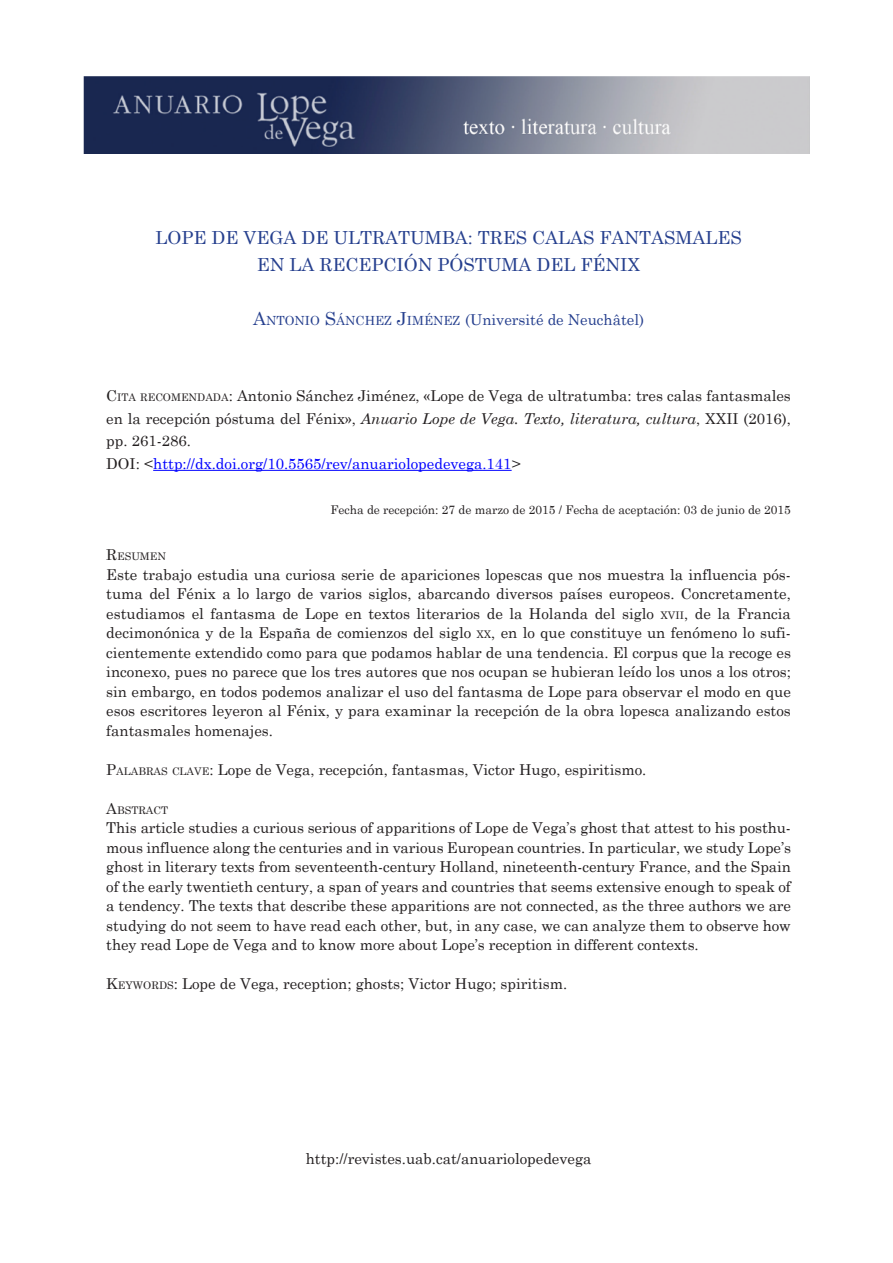
<style>
.page{position:relative;width:893px;height:1263px;background:#fff}
.page>*{position:absolute;margin:0;border:0;box-sizing:border-box;transform-origin:0 0}
.t1{font:18px/27px "Century Schoolbook";color:#253f8e;text-align:center}
.t2{font:15px/19.5px "Century Schoolbook";color:#231f20;text-align:justify}
.t3{font:15px "Century Schoolbook";color:#253f8e}
.t4{font:12px "Century Schoolbook";color:#231f20}
.t5{font:10.5px "Century Schoolbook";color:#231f20}
.s1{font-size:18px}
.s2{font-size:12.6px}
.s3{font-style:inherit}
.s4{font-size:10.5px}
.s5{font-style:italic}
.s6{color:#00f}
.s7{font-size:15px}
</style>
<div class="page">
<hr style="left:153px;top:470px;width:359px;height:1px;background:#00f">
<img style="left:84px;top:77px;width:725px;height:77px">
<p class="t1" style="left:155px;top:223px;width:588px">LOPE DE VEGA DE ULTRATUMBA: TRES CALAS FANTASMALES<br>EN LA RECEPCIÓN PÓSTUMA DEL FÉNIX</p>
<p class="t3" style="left:253px;top:310px;width:392px"><span class="s1">A</span><span class="s2">NTONIO</span> <span class="s1">S</span><span class="s2">ÁNCHEZ</span> <span class="s1">J</span><span class="s2">IMÉNEZ</span> (Université de Neuchâtel)</p>
<p class="t2" style="left:106px;top:384px;width:686px;line-height:22.5px;text-align:left"><span class="s3">C</span> <span class="s4">ITA RECOMENDADA</span><span class="s3">:</span> Antonio Sánchez Jiménez, «Lope de Vega de ultratumba: tres calas fantasmales en la recepción póstuma del Fénix», <span class="s5">Anuario Lope de Vega. Texto, literatura, cultura</span>, XXII (2016), pp. 261-286.<br>DOI: &lt;<span class="s6">http://dx.doi.org/10.5565/rev/anuariolopedevega.141</span>&gt;</p>
<p class="t4" style="left:330px;top:502px;width:462px">Fecha de recepción: 27 de marzo de 2015 / Fecha de aceptación: 03 de junio de 2015</p>
<p class="t5" style="left:106px;top:550px;width:61px"><span class="s7">R</span>ESUMEN</p>
<p class="t2" style="left:106px;top:564px;width:686px">Este trabajo estudia una curiosa serie de apariciones lopescas que nos muestra la influencia pós&shy;tuma del Fénix a lo largo de varios siglos, abarcando diversos países europeos. Concretamente, estudiamos el fantasma de Lope en textos literarios de la Holanda del siglo <span class="s4">XVII</span>, de la Francia decimonónica y de la España de comienzos del siglo <span class="s4">XX</span>, en lo que constituye un fenómeno lo sufi&shy;cientemente extendido como para que podamos hablar de una tendencia. El corpus que la recoge es inconexo, pues no parece que los tres autores que nos ocupan se hubieran leído los unos a los otros; sin embargo, en todos podemos analizar el uso del fantasma de Lope para observar el modo en que esos escritores leyeron al Fénix, y para examinar la recepción de la obra lopesca analizando estos fantasmales homenajes.</p>
<p class="t2" style="left:106px;top:759px;width:542px"><span class="s3">P</span><span class="s4">ALABRAS CLAVE</span>: Lope de Vega, recepción, fantasmas, Victor Hugo, espiritismo.</p>
<p class="t5" style="left:106px;top:803px;width:63px"><span class="s7">A</span>BSTRACT</p>
<p class="t2" style="left:106px;top:818px;width:686px">This article studies a curious serious of apparitions of Lope de Vega’s ghost that attest to his posthu&shy;mous influence along the centuries and in various European countries. In particular, we study Lope’s ghost in literary texts from seventeenth-century Holland, nineteenth-century France, and the Spain of the early twentieth century, a span of years and countries that seems extensive enough to speak of a tendency. The texts that describe these apparitions are not connected, as the three authors we are studying do not seem to have read each other, but, in any case, we can analyze them to observe how they read Lope de Vega and to know more about Lope’s reception in different contexts.</p>
<p class="t2" style="left:106px;top:974px;width:462px"><span class="s3">K</span><span class="s4">EYWORDS</span>: Lope de Vega, reception; ghosts; Victor Hugo; spiritism.</p>
<p class="t2" style="left:306px;top:1149px;width:287px">http://revistes.uab.cat/anuariolopedevega</p>
</div>
